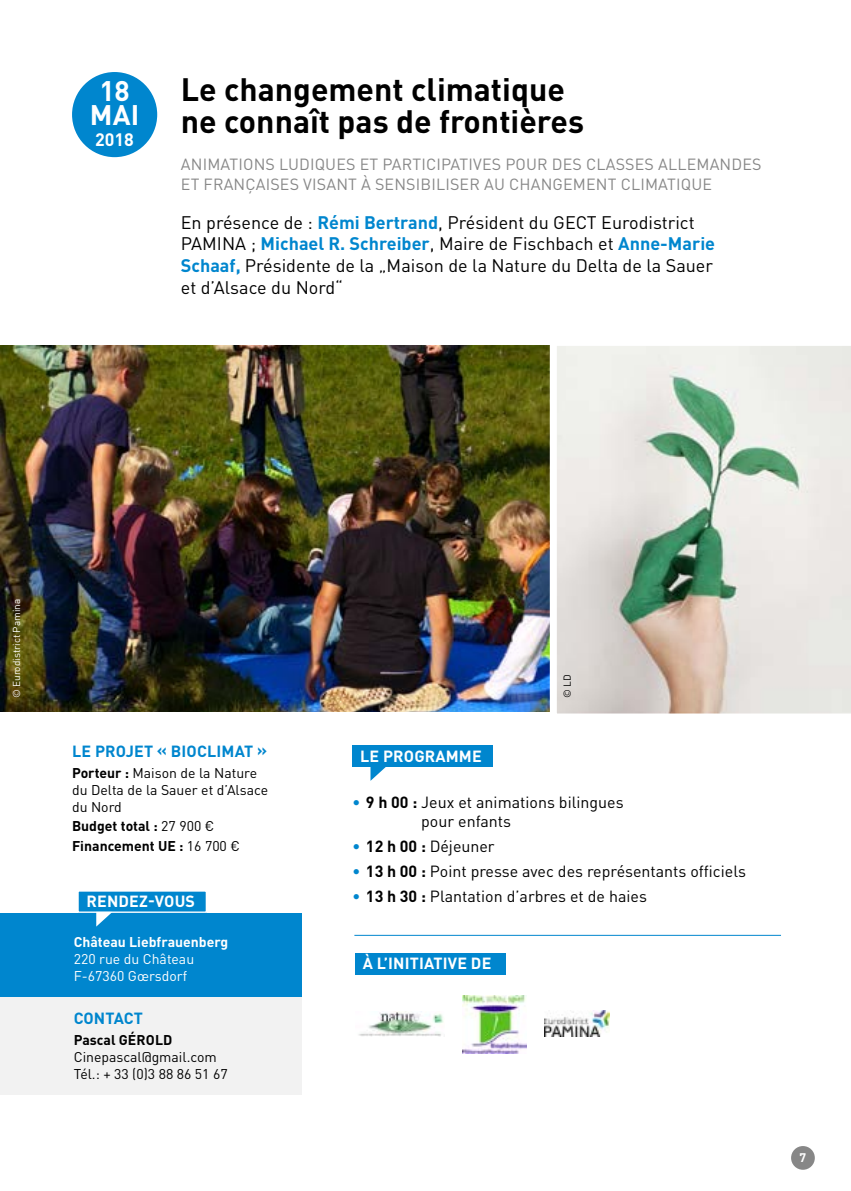
<style>
.page{position:relative;width:851px;height:1191px;background:#fff}
.page>*{position:absolute;margin:0;border:0;box-sizing:border-box;transform-origin:0 0}
.t1{font:700 32px/32px "DIN Pro";color:#000}
.t2{font:700 28px/24px "DIN Pro";color:#fff;text-align:center}
.t3{font:18px/21.6px "DIN Pro";color:#000}
.t4{font:700 17.8px "DIN Pro";color:#fff}
.t5{font:16px/19.2px "DIN Pro";color:#000}
.t6{font:16px/19.2px "DIN Pro";letter-spacing:.01em;color:#878787}
.t7{font:700 16px "DIN Pro";letter-spacing:.01em;color:#fff}
.t8{font:700 16px "DIN Pro";letter-spacing:.01em;color:#0086ce}
.t9{font:14px/16.8px "DIN Pro";color:#000}
.t10{font:700 14px/19.6px "DIN Pro";color:#000}
.t11{font:14px/16.8px "DIN Pro";color:#fff}
.t12{font:700 14px "DIN Pro";color:#fff}
.t13{font:700 12.4px "DIN Pro";color:#fff}
.t14{font:10px "DIN Pro";color:#fff}
.t15{font:10px "DIN Pro";color:#000}
.s1{font-weight:700;color:#0086ce}
.s2{font-weight:700}
.s3{font-weight:400}
.s4{color:#0086ce}
</style>
<div class="page">
<img style="left:0;top:345px;width:546px;height:366px">
<svg style="left:546px;top:345px;width:304px;height:369px;background:#d3d6cd"></svg>
<div style="left:72px;top:72px;width:85px;height:85px;background:#0086ce;border-radius:50%"></div>
<div style="left:0;top:996px;width:301px;height:99px;background:#f2f2f2"></div>
<div style="left:0;top:913px;width:301px;height:83px;background:#0086ce"></div>
<div style="left:78px;top:891px;width:128px;height:21px;background:#0086ce"></div>
<div style="left:77px;top:890px;width:130px;height:23px;border:1px solid #fff"></div>
<svg style="left:96px;top:912px;width:16px;height:14px"></svg>
<div style="left:352px;top:745px;width:141px;height:22px;background:#0086ce"></div>
<svg style="left:370px;top:767px;width:16px;height:14px"></svg>
<hr style="left:354px;top:934px;width:426px;height:1px;background:#0086ce">
<div style="left:355px;top:953px;width:150px;height:21px;background:#0086ce"></div>
<img style="left:462px;top:995px;width:64px;height:58px">
<img style="left:358px;top:1011px;width:86px;height:25px">
<img style="left:544px;top:1010px;width:65px;height:26px">
<div style="left:791px;top:1146px;width:23px;height:23px;background:#878787;border-radius:50%"></div>
<h2 class="t2" style="left:90px;top:78px;width:51px">18<br>MAI</h2>
<p class="t4" style="left:95px;top:127px;width:40px">2018</p>
<h1 class="t1" style="left:181px;top:72px;width:405px">Le changement climatique ne connaît pas de frontières</h1>
<p class="t6" style="left:181px;top:154px;width:582px">ANIMATIONS LUDIQUES ET PARTICIPATIVES POUR DES CLASSES ALLEMANDES<br>ET FRANÇAISES VISANT À SENSIBILISER AU CHANGEMENT CLIMATIQUE</p>
<p class="t3" style="left:181px;top:211px;width:535px">En présence de : <span class="s1">Rémi Bertrand</span>, Président du GECT Eurodistrict PAMINA ; <span class="s1">Michael R. Schreiber</span>, Maire de Fischbach et <span class="s1">Anne-Marie Schaaf,</span> Présidente de la „Maison de la Nature du Delta de la Sauer et d’Alsace du Nord“</p>
<p class="t14" style="left:10px;top:698px;width:101px;rotate:-90deg">© Eurodistrict Pamina</p>
<p class="t8" style="left:72px;top:740px;width:196px">LE PROJET « BIOCLIMAT »</p>
<p class="t9" style="left:72px;top:764px;width:198px"><span class="s2">Porteur :</span> Maison de la Nature du Delta de la Sauer et d’Alsace du Nord</p>
<p class="t10" style="left:72px;top:816px;width:169px">Budget total : <span class="s3">27 900 €<br></span>Financement UE : <span class="s3">16 700 €</span></p>
<p class="t7" style="left:87px;top:890px;width:110px">RENDEZ-VOUS</p>
<p class="t12" style="left:74px;top:932px;width:156px">Château Liebfrauenberg</p>
<p class="t11" style="left:74px;top:949px;width:122px">220 rue du Château<br>F-67360 Gœrsdorf</p>
<p class="t8" style="left:74px;top:1007px;width:71px">CONTACT</p>
<p class="t10" style="left:74px;top:1029px;width:100px">Pascal GÉROLD</p>
<p class="t9" style="left:74px;top:1047px;width:155px">Cinepascal@gmail.com<br>Tél.: + 33 (0)3 88 86 51 67</p>
<p class="t15" style="left:560px;top:698px;width:25px;rotate:-90deg">© LD</p>
<p class="t7" style="left:360px;top:745px;width:123px">LE PROGRAMME</p>
<p class="t5" style="left:421px;top:791px;width:204px;text-indent:-69px"><span class="s4">•</span> <span class="s2">9 h 00 :</span> Jeux et animations bilingues pour enfants</p>
<p class="t5" style="left:352px;top:836px;width:144px"><span class="s4">•</span> <span class="s2">12 h 00 :</span> Déjeuner</p>
<p class="t5" style="left:352px;top:860px;width:395px"><span class="s4">•</span> <span class="s2">13 h 00 :</span> Point presse avec des représentants officiels</p>
<p class="t5" style="left:352px;top:885px;width:296px"><span class="s4">•</span> <span class="s2">13 h 30 :</span> Plantation d’arbres et de haies</p>
<p class="t7" style="left:363px;top:952px;width:130px">À L’INITIATIVE DE</p>
<p class="t13" style="left:799px;top:1148px;width:8px">7</p>
</div>
